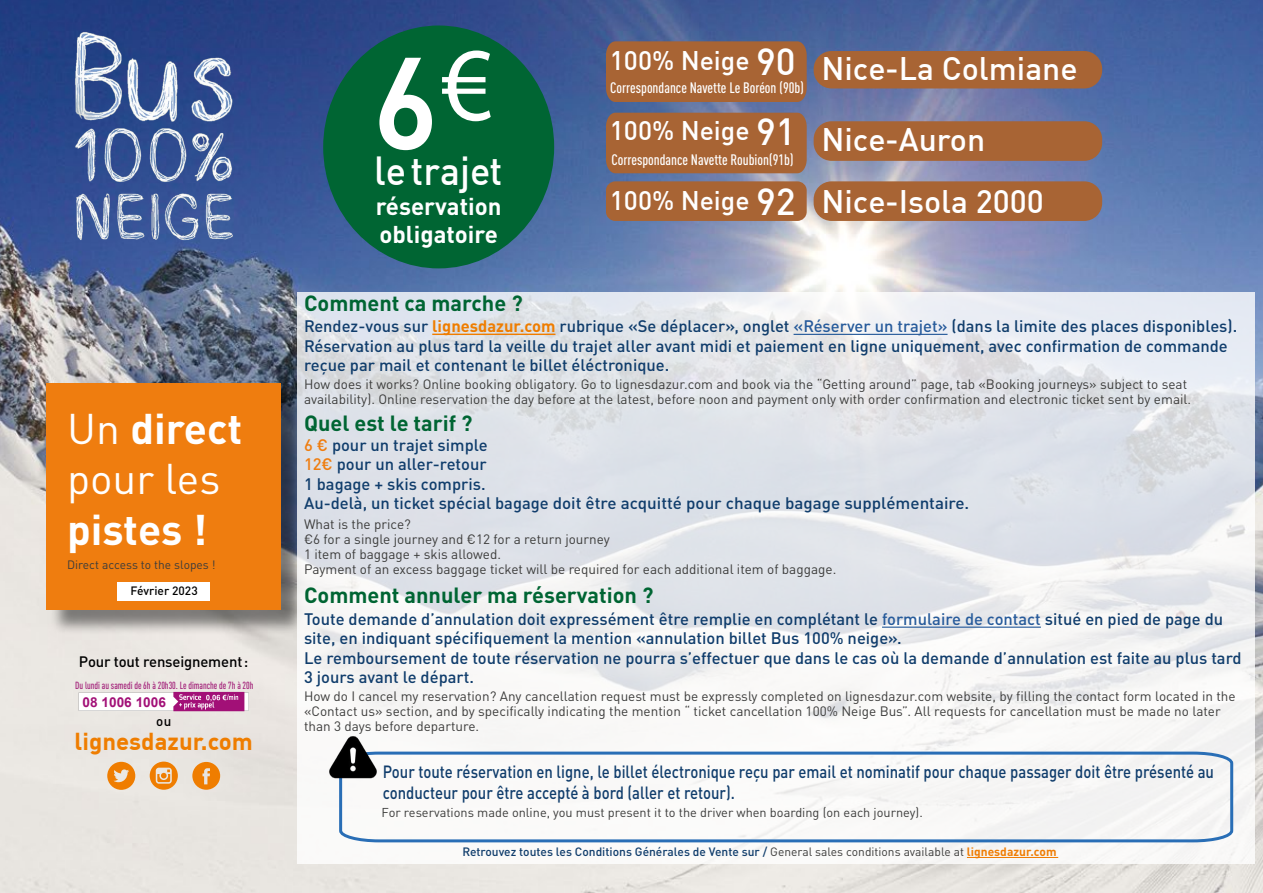
<style>
.page{position:relative;width:1263px;height:893px;background:#fff}
.page>*{position:absolute;margin:0;border:0;box-sizing:border-box;transform-origin:0 0}
.t1{font:500 125.4px "DIN";color:#fff;scale:.95 1}
.t2{font:105.3px "Myriad Pro";color:#fff;scale:.95 1}
.t3{font:42.45px/50.8px "DIN Pro";color:#fff}
.t4{font:700 42.45px "DIN Pro";color:#fff}
.t5{font:500 39.75px "DIN";color:#fff;scale:.95 1}
.t6{font:500 31.95px/62.4px "DIN";color:#fff}
.t7{font:500 26.4px "DIN";color:#fff}
.t8{font:700 24px/28.8px "DIN Pro";color:#fff}
.t9{font:700 24px "DIN";color:#ef7d00}
.t10{font:700 21.75px "DIN Pro";color:#006533}
.t11{font:500 17.55px/20.7px "DIN Pro";color:#103d6c;scale:.85 1}
.t12{font:500 16.5px/19.5px "DIN Pro";color:#103d6c}
.t13{font:500 condensed 15px "DIN Pro";color:#fff}
.t14{font:500 15px "DIN Pro";letter-spacing:-.01em;color:#000}
.t15{font:700 13.65px "Arial";color:#a21077}
.t16{font:13.5px/15px "DIN Pro";color:#3c3c3b}
.t17{font:500 13.5px "DIN Pro";color:#000}
.t18{font:12.75px "DIN Pro";color:#3c3c3b}
.t19{font:500 12px "DIN Pro";color:#103d6c}
.t20{font:12px "DIN Pro";color:#3c3c3b}
.t21{font:500 12px "DIN Pro";color:#000}
.t22{font:500 condensed 10.2px "DIN Pro";color:#a11c77;scale:.92 1}
.s1{font-weight:700}
.s2{font-size:37.2px}
.s3{font-weight:700;color:#ef7d00}
.s4{color:#275b9b}
.s5{color:#ef7d0f}
.s6{font-weight:400;color:#3c3c3b}
.s7{font-weight:700;color:#ef7d04}
</style>
<div class="page">
<img style="left:0;top:0;width:1263px;height:893px">
<div style="left:50px;top:386px;width:256px;height:250px;background:#000;opacity:.47"></div>
<div style="left:47px;top:383px;width:234px;height:227px;background:#ef7d0f"></div>
<img style="left:62px;top:29px;width:178px;height:223px">
<svg style="left:297px;top:292px;width:957px;height:572px;fill:#e3e6eb"></svg>
<hr style="left:432px;top:334px;width:123px;height:1px;background:#ef7d00">
<hr style="left:793px;top:334px;width:154px;height:1px;background:#275b9b">
<div style="left:323px;top:26px;width:231px;height:242px;background:#006533;border-radius:50%"></div>
<div style="left:606px;top:41px;width:201px;height:61px;background:#a86434"></div>
<div style="left:606px;top:113px;width:201px;height:60px;background:#a86434"></div>
<div style="left:606px;top:181px;width:201px;height:40px;background:#a86434;border-radius:9px"></div>
<div style="left:814px;top:51px;width:288px;height:37px;background:#a86434;border-radius:18px"></div>
<div style="left:814px;top:121px;width:288px;height:40px;background:#a86434;border-radius:18px"></div>
<div style="left:814px;top:181px;width:288px;height:40px;background:#a86434;border-radius:18px"></div>
<svg style="left:338px;top:750px;width:897px;height:94px"></svg>
<img style="left:329px;top:733px;width:48px;height:48px">
<div style="left:117px;top:582px;width:93px;height:18px;background:#fff"></div>
<svg style="left:192px;top:762px;width:28px;height:28px"></svg>
<svg style="left:107px;top:762px;width:28px;height:28px"></svg>
<svg style="left:150px;top:762px;width:28px;height:28px"></svg>
<svg style="left:78px;top:692px;width:171px;height:19px"></svg>
<hr style="left:882px;top:627px;width:159px;height:1px;background:#275b9b">
<hr style="left:967px;top:857px;width:91px;height:1px;background:#ef7d04">
<h3 class="t3" style="left:67px;top:399px;width:177px">Un <span class="s1">direct </span>pour les</h3>
<h3 class="t4" style="left:67px;top:495px;width:141px">pistes !</h3>
<p class="t20" style="left:67px;top:555px;width:150px">Direct access to the slopes !</p>
<p class="t21" style="left:130px;top:581px;width:69px">Février 2023</p>
<p class="t14" style="left:79px;top:650px;width:171px">Pour tout renseignement:</p>
<p class="t15" style="left:83px;top:692px;width:85px">08 1006 1006</p>
<p class="t22" style="left:75px;top:678px;width:195px">Du lundi au samedi de 6h à 20h30. Le dimanche de 7h à 20h</p>
<p class="t17" style="left:156px;top:710px;width:17px">ou</p>
<h3 class="t9" style="left:75px;top:725px;width:180px">lignesdazur.com</h3>
<h2 class="t2" style="left:441px;top:20px;width:56px">€</h2>
<h3 class="t7" style="left:610px;top:44px;width:187px">100% Neige <span class="s2">90</span></h3>
<h3 class="t7" style="left:610px;top:114px;width:187px">100% Neige <span class="s2">91</span></h3>
<h1 class="t1" style="left:374px;top:23px;width:68px">6</h1>
<h3 class="t5" style="left:374px;top:145px;width:137px">le trajet</h3>
<p class="t13" style="left:610px;top:77px;width:195px">Correspondance Navette Le Boréon (90b)</p>
<p class="t13" style="left:611px;top:148px;width:184px">Correspondance Navette Roubion(91b)</p>
<h3 class="t7" style="left:610px;top:184px;width:187px">100% Neige <span class="s2">92</span></h3>
<h3 class="t8" style="left:376px;top:189px;width:127px">réservation obligatoire</h3>
<h3 class="t6" style="left:821px;top:36px;width:258px">Nice-La Colmiane</h3>
<h3 class="t6" style="left:821px;top:107px;width:224px">Nice-Auron<br>Nice-Isola 2000</h3>
<h3 class="t10" style="left:304px;top:285px;width:220px">Comment ca marche ?</h3>
<p class="t12" style="left:304px;top:315px;width:935px">Rendez-vous sur <span class="s3">lignesdazur.com</span> rubrique «Se déplacer», onglet <span class="s4">«Réserver un trajet»</span> (dans la limite des places disponibles).<br>Réservation au plus tard la veille du trajet aller avant midi et paiement en ligne uniquement, avec confirmation de commande reçue par mail et contenant le billet éléctronique.</p>
<p class="t16" style="left:304px;top:375px;width:888px">How does it works? Online booking obligatory. Go to lignesdazur.com and book via the “Getting around” page, tab «Booking journeys» subject to seat availability). Online reservation the day before at the latest, before noon and payment only with order confirmation and electronic ticket sent by email.</p>
<h3 class="t10" style="left:304px;top:405px;width:170px">Quel est le tarif ?</h3>
<p class="t12" style="left:304px;top:433px;width:667px"><span class="s5">6 €</span> pour un trajet simple<br><span class="s5">12€</span> pour un aller-retour<br>1 bagage + skis compris.<br>Au-delà, un ticket spécial bagage doit être acquitté pour chaque bagage supplémentaire.</p>
<p class="t16" style="left:304px;top:515px;width:534px">What is the price?<br>€6 for a single journey and €12 for a return journey<br>1 item of baggage + skis allowed.<br>Payment of an excess baggage ticket will be required for each additional item of baggage.</p>
<h3 class="t10" style="left:304px;top:577px;width:351px">Comment annuler ma réservation ?</h3>
<p class="t12" style="left:304px;top:607px;width:939px">Toute demande d’annulation doit expressément être remplie en complétant le <span class="s4">formulaire de contact</span> situé en pied de page du site, en indiquant spécifiquement la mention «annulation billet Bus 100% neige».<br>Le remboursement de toute réservation ne pourra s’effectuer que dans le cas où la demande d’annulation est faite au plus tard 3 jours avant le départ.</p>
<p class="t16" style="left:304px;top:687px;width:933px">How do I cancel my reservation? Any cancellation request must be expressly completed on lignesdazur.com website, by filling the contact form located in the «Contact us» section, and by specifically indicating the mention “ ticket cancellation 100% Neige Bus”. All requests for cancellation must be made no later than 3 days before departure.</p>
<p class="t11" style="left:383px;top:760px;width:979px">Pour toute réservation en ligne, le billet électronique reçu par email et nominatif pour chaque passager doit être présenté au conducteur pour être accepté à bord (aller et retour).</p>
<p class="t18" style="left:382px;top:802px;width:543px">For reservations made online, you must present it to the driver when boarding (on each journey).</p>
<p class="t19" style="left:462px;top:842px;width:595px">Retrouvez toutes les Conditions Générales de Vente sur / <span class="s6">General sales conditions available at</span> <span class="s7">lignesdazur.com</span></p>
</div>
